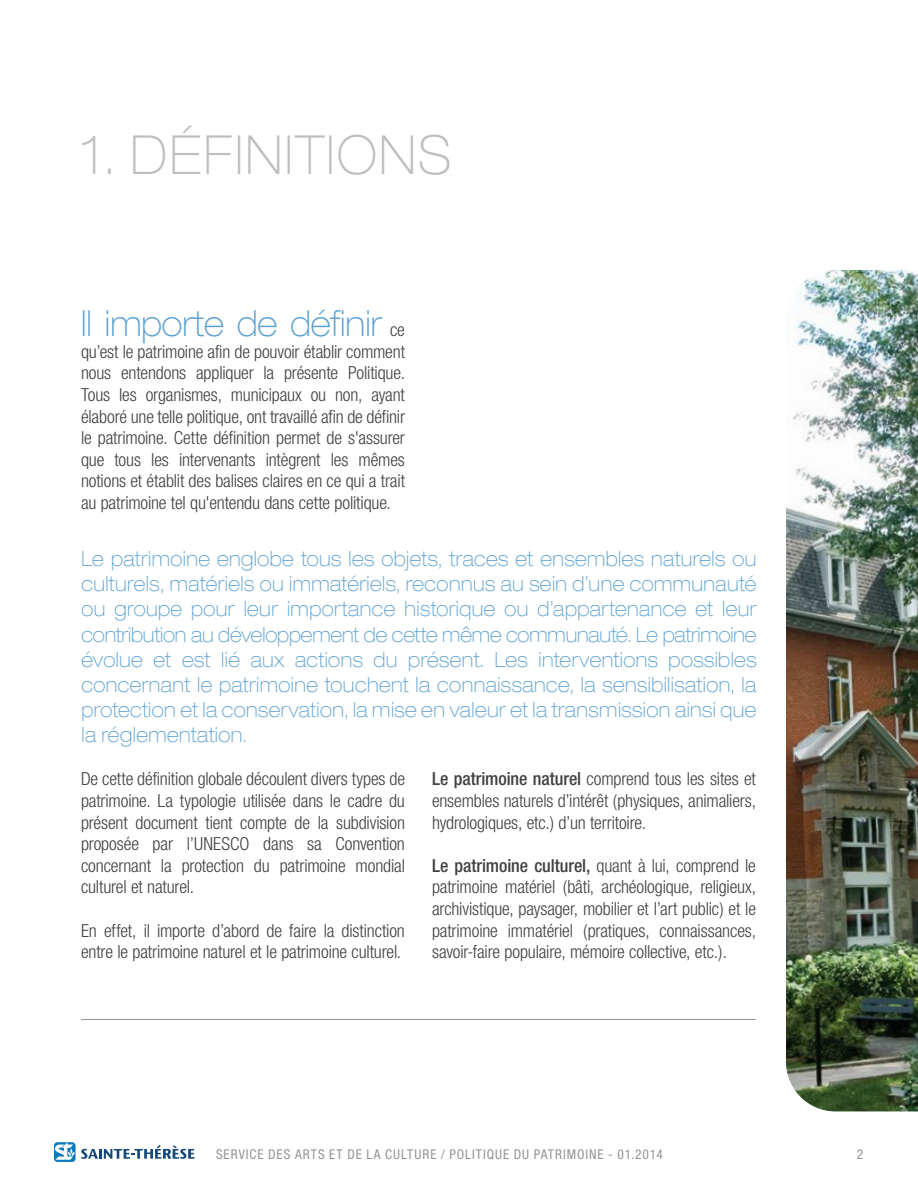
<style>
.page{position:relative;width:918px;height:1188px;background:#fff}
.page>*{position:absolute;margin:0;border:0;box-sizing:border-box;transform-origin:0 0}
.t1{font:100 expanded 54px "Helvetica Neue";letter-spacing:.05em;color:#bcbec0;scale:.9 1}
.t2{font:100 expanded 36px "Helvetica Neue";color:#5aa0d2;scale:.9 1}
.t3{font:100 expanded 21px/25.2px "Helvetica Neue";letter-spacing:.025em;color:#5aa0d2;text-align:justify;scale:.9 1}
.t4{font:300 condensed 18px/21.6px "Helvetica Neue";letter-spacing:-.01em;color:#414042;text-align:justify}
.t5{font:condensed 13.5px "Helvetica Neue";letter-spacing:.07em;color:#939598}
.s1{font-weight:300;font-stretch:condensed;font-size:18px;color:#414042}
.s2{font-weight:500}
</style>
<div class="page">
<hr style="left:81px;top:1019px;width:675px;height:1px;background:#939598">
<img style="left:786px;top:270px;width:132px;height:841px">
<svg style="left:54px;top:1142px;width:141px;height:20px"></svg>
<h1 class="t1" style="left:81px;top:122px;width:412px">1. DÉFINITIONS</h1>
<h2 class="t2" style="left:81px;top:302px;width:361px">Il importe de définir <span class="s1">ce</span></h2>
<p class="t4" style="left:81px;top:340px;width:326px">qu’est le patrimoine afin de pouvoir établir comment nous entendons appliquer la présente Politique.<br>Tous les organismes, municipaux ou non, ayant élaboré une telle politique, ont travaillé afin de définir le patrimoine. Cette définition permet de s'assurer que tous les intervenants intègrent les mêmes notions et établit des balises claires en ce qui a trait au patrimoine tel qu'entendu dans cette politique.</p>
<p class="t3" style="left:81px;top:546px;width:752px">Le patrimoine englobe tous les objets, traces et ensembles naturels ou culturels, matériels ou immatériels, reconnus au sein d’une communauté ou groupe pour leur importance historique ou d’appartenance et leur contribution au développement de cette même communauté. Le patrimoine évolue et est lié aux actions du présent. Les interventions possibles concernant le patrimoine touchent la connaissance, la sensibilisation, la protection et la conservation, la mise en valeur et la transmission ainsi que la réglementation.</p>
<p class="t4" style="left:81px;top:768px;width:326px">De cette définition globale découlent divers types de patrimoine. La typologie utilisée dans le cadre du présent document tient compte de la subdivision proposée par l’UNESCO dans sa Convention concernant la protection du patrimoine mondial culturel et naturel.</p>
<p class="t4" style="left:81px;top:919px;width:325px">En effet, il importe d’abord de faire la distinction entre le patrimoine naturel et le patrimoine culturel.</p>
<p class="t4" style="left:432px;top:768px;width:326px"><span class="s2">Le patrimoine naturel</span> comprend tous les sites et ensembles naturels d’intérêt (physiques, animaliers, hydrologiques, etc.) d’un territoire.</p>
<p class="t4" style="left:432px;top:854px;width:326px"><span class="s2">Le patrimoine culturel,</span> quant à lui, comprend le patrimoine matériel (bâti, archéologique, religieux, archivistique, paysager, mobilier et l’art public) et le patrimoine immatériel (pratiques, connaissances, savoir-faire populaire, mémoire collective, etc.).</p>
<p class="t5" style="left:216px;top:1146px;width:448px">SERVICE DES ARTS ET DE LA CULTURE / POLITIQUE DU PATRIMOINE - 01.2014</p>
<p class="t5" style="left:857px;top:1146px;width:8px">2</p>
</div>
